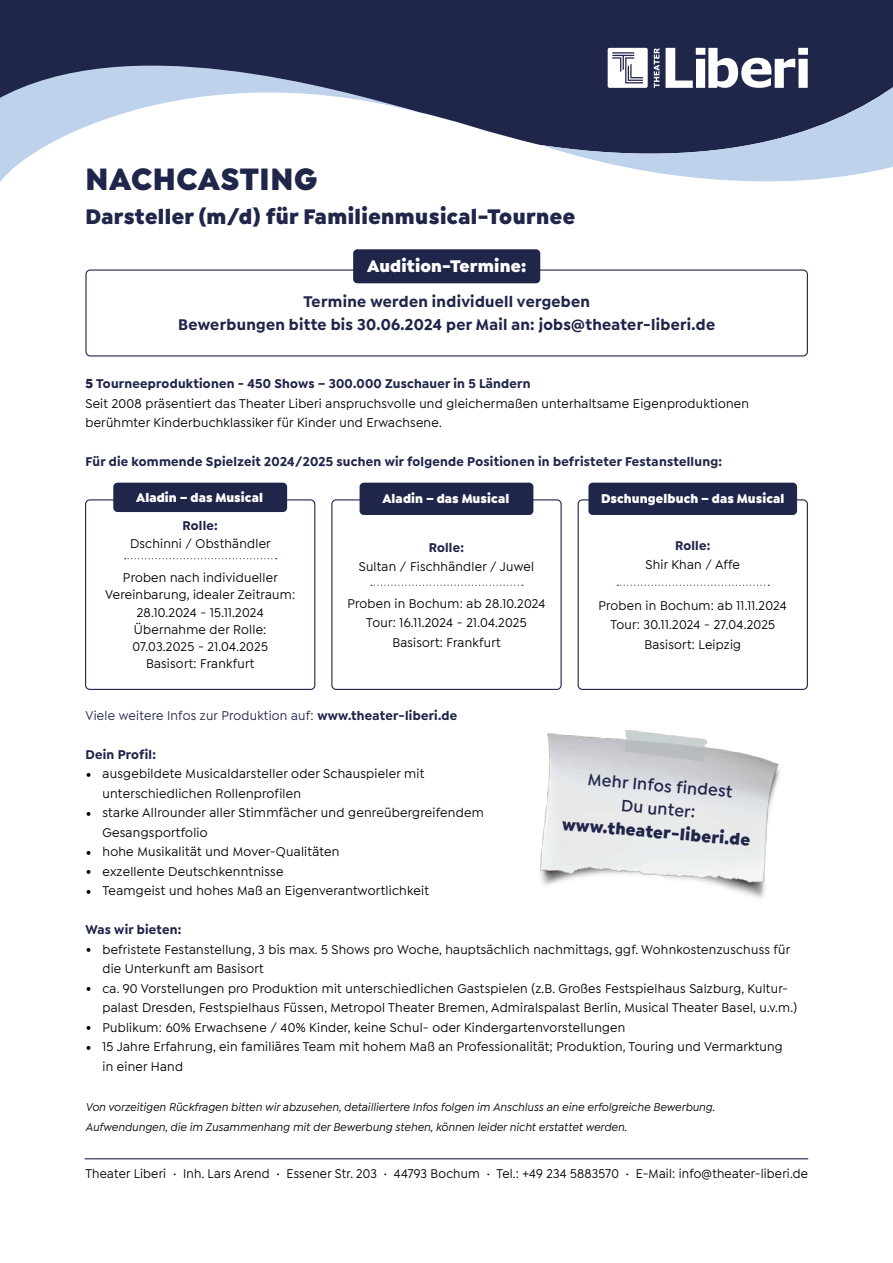
<style>
.page{position:relative;width:893px;height:1263px;background:#fff}
.page>*{position:absolute;margin:0;border:0;box-sizing:border-box;transform-origin:0 0}
.t1{font:900 33px "Isidora Sans";letter-spacing:.02em;color:#20254a;scale:.94 1}
.t2{font:900 22.5px "Isidora Sans";letter-spacing:.02em;color:#20254a;scale:.94 1}
.t3{font:900 18px "Isidora Sans";letter-spacing:.01em;color:#fff;scale:.96 1}
.t4{font:600 17.55px/23.4px "Isidora Sans";color:#20254a;text-align:center;scale:.94 1}
.t5{font:900 17.55px "Isidora Sans";color:#20254a;scale:.94 1}
.t6{font:700 16.5px/22.5px "Isidora Sans";letter-spacing:.02em;color:#20254a;text-align:center;scale:.94 1}
.t7{font:500 13.5px/19.5px "Isidora Sans";letter-spacing:.02em;color:#000;scale:.94 1}
.t8{font:500 13.5px/19.5px "Isidora Sans";letter-spacing:.02em;color:#000;scale:.95 1}
.t9{font:700 13.5px "Isidora Sans";letter-spacing:.02em;color:#20254a;scale:.94 1}
.t10{font:500 13.5px "Isidora Sans";letter-spacing:.02em;color:#000;scale:.92 1}
.t11{font:900 13.5px "Isidora Sans";letter-spacing:.01em;color:#fff;scale:.94 1}
.t12{font:500 13.5px "Isidora Sans";letter-spacing:.02em;color:#20254a;scale:.94 1}
.t13{font:italic 500 12px/19.5px "Isidora Sans";letter-spacing:.01em;color:#000;scale:.94 1}
.s1{font-weight:900;color:#20254a}
.s2{font-weight:700;color:#20254a}
.s3{font-weight:700}
.s4{font-size:18px}
</style>
<div class="page">
<svg style="left:0;top:0;width:893px;height:177px;fill:#20254a"></svg>
<svg style="left:540px;top:62px;width:353px;height:120px;fill:#20254a"></svg>
<svg style="left:654px;top:48px;width:5px;height:40px"></svg>
<svg style="left:666px;top:48px;width:142px;height:40px"></svg>
<svg style="left:608px;top:48px;width:40px;height:40px"></svg>
<hr style="left:85px;top:1158px;width:723px;height:1px;background:#20254a">
<div style="left:85px;top:269px;width:723px;height:87px;border:1px solid #20254a;border-radius:4px"></div>
<div style="left:353px;top:249px;width:187px;height:34px;background:#20254a;border-radius:4px"></div>
<img style="left:540px;top:685px;width:266px;height:213px">
<div style="left:85px;top:499px;width:230px;height:191px;border:1px solid #20254a;border-radius:4px"></div>
<div style="left:113px;top:483px;width:174px;height:29px;background:#20254a;border-radius:4px"></div>
<svg style="left:125px;top:558px;width:152px;height:1px"></svg>
<div style="left:331px;top:499px;width:231px;height:191px;border:1px solid #20254a;border-radius:4px"></div>
<div style="left:360px;top:483px;width:173px;height:32px;background:#20254a;border-radius:4px"></div>
<svg style="left:371px;top:585px;width:152px;height:1px"></svg>
<div style="left:578px;top:499px;width:230px;height:191px;border:1px solid #20254a;border-radius:4px"></div>
<div style="left:588px;top:483px;width:209px;height:32px;background:#20254a;border-radius:4px"></div>
<svg style="left:617px;top:585px;width:152px;height:1px"></svg>
<h1 class="t1" style="left:85px;top:158px;width:248px">NACHCASTING</h1>
<h2 class="t2" style="left:85px;top:202px;width:522px">Darsteller (m/d) für Familienmusical-Tournee</h2>
<h3 class="t3" style="left:367px;top:254px;width:167px">Audition-Termine:</h3>
<p class="t6" style="left:178px;top:290px;width:573px">Termine werden individuell vergeben<br>Bewerbungen bitte bis 30.06.2024 per Mail an: jobs@theater-liberi.de</p>
<p class="t7" style="left:85px;top:374px;width:707px"><span class="s1">5</span> <span class="s2">Tourneeproduktionen - 450 Shows – 300.000 Zuschauer in 5 Ländern<br></span>Seit 2008 präsentiert das Theater Liberi anspruchsvolle und gleichermaßen unterhaltsame Eigenproduktionen berühmter Kinderbuchklassiker für Kinder und Erwachsene.</p>
<p class="t9" style="left:85px;top:453px;width:679px">Für die kommende Spielzeit 2024/2025 suchen wir folgende Positionen in befristeter Festanstellung:</p>
<p class="t11" style="left:136px;top:489px;width:136px">Aladin – das Musical</p>
<p class="t9" style="left:182px;top:517px;width:39px">Rolle:</p>
<p class="t7" style="left:130px;top:533px;width:151px">Dschinni / Obsthändler</p>
<p class="t7" style="left:105px;top:569px;width:204px;line-height:17.2px;text-align:center">Proben nach individueller<br>Vereinbarung, idealer Zeitraum:<br>28.10.2024 - 15.11.2024<br>Übernahme der Rolle:<br>07.03.2025 - 21.04.2025<br>Basisort: Frankfurt</p>
<p class="t11" style="left:382px;top:490px;width:136px">Aladin – das Musical</p>
<p class="t9" style="left:429px;top:539px;width:39px">Rolle:</p>
<p class="t7" style="left:359px;top:557px;width:188px">Sultan / Fischhändler / Juwel</p>
<p class="t7" style="left:347px;top:593px;width:212px;text-align:center">Proben in Bochum: ab 28.10.2024<br>Tour: 16.11.2024 - 21.04.2025<br>Basisort: Frankfurt</p>
<p class="t11" style="left:601px;top:490px;width:197px">Dschungelbuch – das Musical</p>
<p class="t9" style="left:675px;top:537px;width:39px">Rolle:</p>
<p class="t7" style="left:645px;top:555px;width:102px">Shir Khan / Affe</p>
<p class="t7" style="left:598px;top:596px;width:202px;text-align:center">Proben in Bochum: ab 11.11.2024<br>Tour: 30.11.2024 - 27.04.2025<br>Basisort: Leipzig</p>
<p class="t12" style="left:85px;top:708px;width:397px">Viele weitere Infos zur Produktion auf: <span class="s3">www.theater-liberi.de</span></p>
<p class="t9" style="left:85px;top:746px;width:77px">Dein Profil:</p>
<p class="t8" style="left:102px;top:764px;width:340px;text-indent:-17px"><span class="s4">•</span> ausgebildete Musicaldarsteller oder Schauspieler mit unterschiedlichen Rollenprofilen</p>
<p class="t8" style="left:102px;top:803px;width:403px;text-indent:-17px"><span class="s4">•</span> starke Allrounder aller Stimmfächer und genreübergreifendem<br>Gesangsportfolio</p>
<p class="t8" style="left:85px;top:842px;width:269px"><span class="s4">•</span> hohe Musikalität und Mover-Qualitäten</p>
<p class="t8" style="left:85px;top:862px;width:210px"><span class="s4">•</span> exzellente Deutschkenntnisse</p>
<p class="t8" style="left:85px;top:881px;width:363px"><span class="s4">•</span> Teamgeist und hohes Maß an Eigenverantwortlichkeit</p>
<p class="t9" style="left:85px;top:921px;width:104px">Was wir bieten:</p>
<p class="t7" style="left:102px;top:940px;width:733px;text-indent:-17px"><span class="s4">•</span> befristete Festanstellung, 3 bis max. 5 Shows pro Woche, hauptsächlich nachmittags, ggf. Wohnkostenzuschuss für die Unterkunft am Basisort</p>
<p class="t7" style="left:102px;top:979px;width:740px;text-indent:-17px"><span class="s4">•</span> ca. 90 Vorstellungen pro Produktion mit unterschiedlichen Gastspielen (z.B. Großes Festspielhaus Salzburg, Kultur&shy;palast Dresden, Festspielhaus Füssen, Metropol Theater Bremen, Admiralspalast Berlin, Musical Theater Basel, u.v.m.)</p>
<p class="t7" style="left:85px;top:1018px;width:576px"><span class="s4">•</span> Publikum: 60% Erwachsene / 40% Kinder, keine Schul- oder Kindergartenvorstellungen</p>
<p class="t7" style="left:102px;top:1037px;width:725px;text-indent:-17px"><span class="s4">•</span> 15 Jahre Erfahrung, ein familiäres Team mit hohem Maß an Professionalität; Produktion, Touring und Vermarktung in einer Hand</p>
<p class="t13" style="left:85px;top:1097px;width:671px">Von vorzeitigen Rückfragen bitten wir abzusehen, detailliertere Infos folgen im Anschluss an eine erfolgreiche Bewerbung.<br>Aufwendungen, die im Zusammenhang mit der Bewerbung stehen, können leider nicht erstattet werden.</p>
<p class="t10" style="left:85px;top:1166px;width:787px">Theater Liberi · Inh. Lars Arend · Essener Str. 203 · 44793 Bochum · Tel.: +49 234 5883570 · E-Mail: info@theater-liberi.de</p>
<p class="t4" style="left:589px;top:767px;width:156px;rotate:5deg">Mehr Infos findest<br>Du unter:</p>
<p class="t5" style="left:563px;top:812px;width:202px;rotate:5deg">www.theater-liberi.de</p>
</div>
